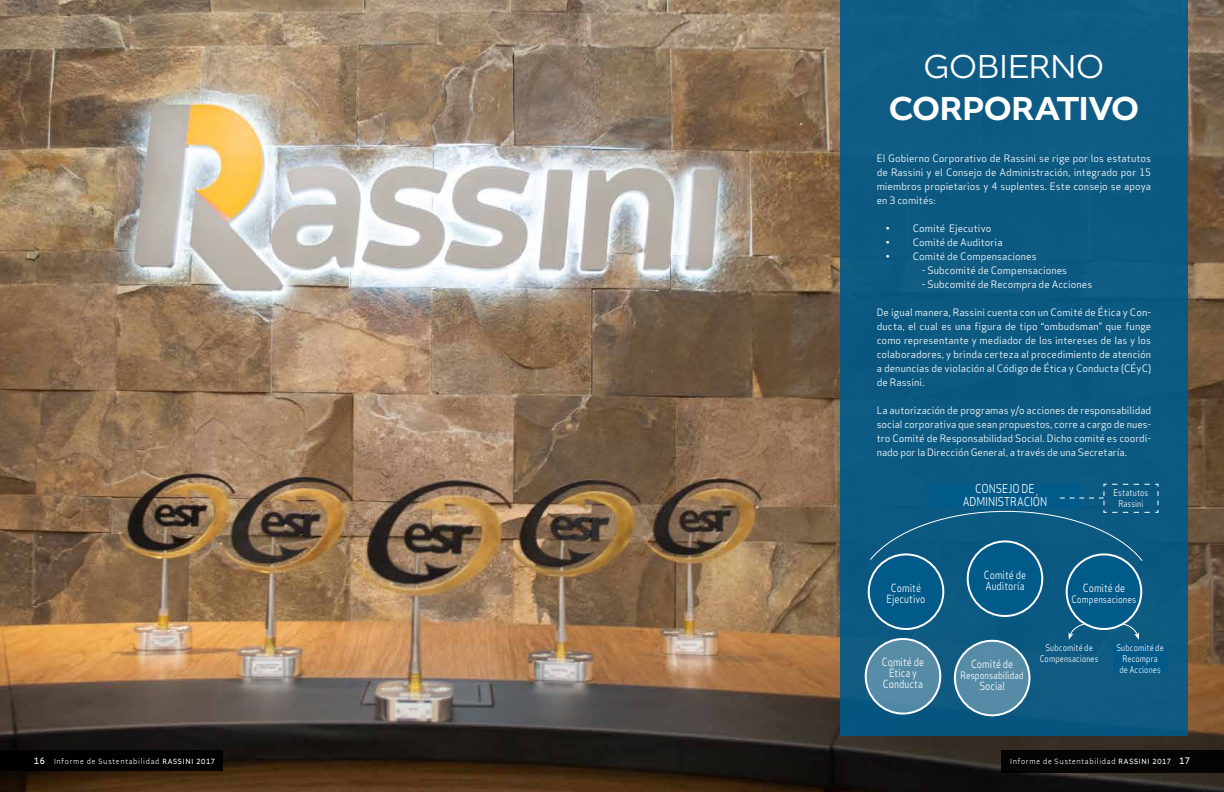
<style>
.page{position:relative;width:1224px;height:792px;background:#fff}
.page>*{position:absolute;margin:0;border:0;box-sizing:border-box;transform-origin:0 0}
.t1{font:500 35px "Altivo";letter-spacing:-.015em;color:#fff}
.t2{font:300 35px "Altivo";letter-spacing:-.02em;color:#fff}
.t3{font:12px/13px "Apex Sans";letter-spacing:-.01em;color:#fff;text-align:center;scale:.85 1}
.t4{font:11px/11px "Apex Sans";color:#fff;text-align:center;scale:.85 1}
.t5{font:10px/14px "Apex Sans";letter-spacing:.005em;color:#fff;text-align:justify}
.t6{font:10px "Apex Sans";letter-spacing:.005em;color:#fff;scale:.85 1}
.t7{font:9px/11px "Apex Sans";letter-spacing:.01em;color:#fff;text-align:center;scale:.85 1}
.t8{font:300 8px "Altivo";letter-spacing:.11em;color:#fff;scale:.85 1}
.s1{font-weight:400;font-size:10px}
.s2{font-weight:400}
</style>
<div class="page">
<img style="left:0;top:0;width:1224px;height:792px">
<div style="left:840px;top:0;width:348px;height:736px;background:#0c5a82"></div>
<div style="left:869px;top:554px;width:74px;height:75px;background:#005a8a;border-radius:50%"></div>
<div style="left:868px;top:553px;width:76px;height:77px;border:2px solid #fff;border-radius:50%"></div>
<div style="left:968px;top:541px;width:74px;height:75px;background:#005a8a;border-radius:50%"></div>
<div style="left:967px;top:540px;width:76px;height:77px;border:2px solid #fff;border-radius:50%"></div>
<div style="left:1067px;top:554px;width:74px;height:75px;background:#005a8a;border-radius:50%"></div>
<div style="left:1066px;top:553px;width:76px;height:77px;border:2px solid #fff;border-radius:50%"></div>
<div style="left:866px;top:639px;width:74px;height:75px;background:#578ba7;border-radius:50%"></div>
<div style="left:865px;top:638px;width:76px;height:77px;border:2px solid #fff;border-radius:50%"></div>
<div style="left:955px;top:641px;width:74px;height:74px;background:#568ba6;border-radius:50%"></div>
<div style="left:954px;top:640px;width:76px;height:76px;border:2px solid #fff;border-radius:50%"></div>
<div style="left:1113px;top:644px;width:54px;height:29px;background:#005a8a"></div>
<svg style="left:1068px;top:623px;width:18px;height:17px"></svg>
<svg style="left:1122px;top:623px;width:17px;height:17px"></svg>
<svg style="left:870px;top:484px;width:289px;height:78px"></svg>
<div style="left:0;top:750px;width:222px;height:20px;background:#000"></div>
<div style="left:1002px;top:750px;width:222px;height:22px;background:#000"></div>
<h1 class="t2" style="left:924px;top:44px;width:181px">GOBIERNO</h1>
<h1 class="t1" style="left:889px;top:86px;width:251px">CORPORATIVO</h1>
<p class="t5" style="left:877px;top:150px;width:276px">El Gobierno Corporativo de Rassini se rige por los estatutos de Rassini y el Consejo de Administración, integrado por 15 miembros propietarios y 4 suplentes. Este consejo se apoya en 3 comités:</p>
<p class="t5" style="left:886px;top:220px;width:107px">• Comité Ejecutivo</p>
<p class="t5" style="left:886px;top:234px;width:118px">• Comité de Auditoria</p>
<p class="t5" style="left:886px;top:248px;width:152px">• Comité de Compensaciones</p>
<p class="t5" style="left:922px;top:262px;width:147px">- Subcomité de Compensaciones</p>
<p class="t5" style="left:922px;top:276px;width:172px">- Subcomité de Recompra de Acciones</p>
<p class="t5" style="left:877px;top:304px;width:276px">De igual manera, Rassini cuenta con un Comité de Ética y Con&shy;ducta, el cual es una figura de tipo “ombudsman” que funge como representante y mediador de los intereses de las y los colaboradores, y brinda certeza al procedimiento de atención a denuncias de violación al Código de Ética y Conducta (CÉyC) de Rassini.</p>
<p class="t5" style="left:877px;top:402px;width:276px">La autorización de programas y/o acciones de responsabilidad social corporativa que sean propuestos, corre a cargo de nues&shy;tro Comité de Responsabilidad Social. Dicho comité es coordi&shy;nado por la Dirección General, a través de una Secretaría.</p>
<p class="t7" style="left:1114px;top:487px;width:42px">Estatutos<br>Rassini</p>
<p class="t3" style="left:963px;top:481px;width:101px">CONSEJO DE<br>ADMINISTRACIÓN</p>
<p class="t4" style="left:887px;top:581px;width:47px">Comité<br>Ejecutivo</p>
<p class="t4" style="left:984px;top:568px;width:51px;text-align:left">Comité de<br>Auditoría</p>
<p class="t4" style="left:1083px;top:581px;width:51px">Comité de</p>
<p class="t6" style="left:1072px;top:591px;width:78px">Compensaciones</p>
<p class="t4" style="left:882px;top:656px;width:51px">Comité de<br>Ética y<br>Conducta</p>
<p class="t4" style="left:971px;top:657px;width:51px">Comité de</p>
<p class="t6" style="left:961px;top:667px;width:76px">Responsabilidad</p>
<p class="t4" style="left:979px;top:679px;width:32px">Social</p>
<p class="t7" style="left:1040px;top:641px;width:71px">Subcomité de<br>Compensaciones</p>
<p class="t7" style="left:1116px;top:641px;width:57px">Subcomité de<br>Recompra<br>de Acciones</p>
<p class="t8" style="left:34px;top:756px;width:215px"><span class="s1">16</span> Informe de Sustentabilidad <span class="s2">RASSINI 2017</span></p>
<p class="t8" style="left:1010px;top:756px;width:213px">Informe de Sustentabilidad <span class="s2">RASSINI 2017</span> <span class="s1">17</span></p>
</div>
